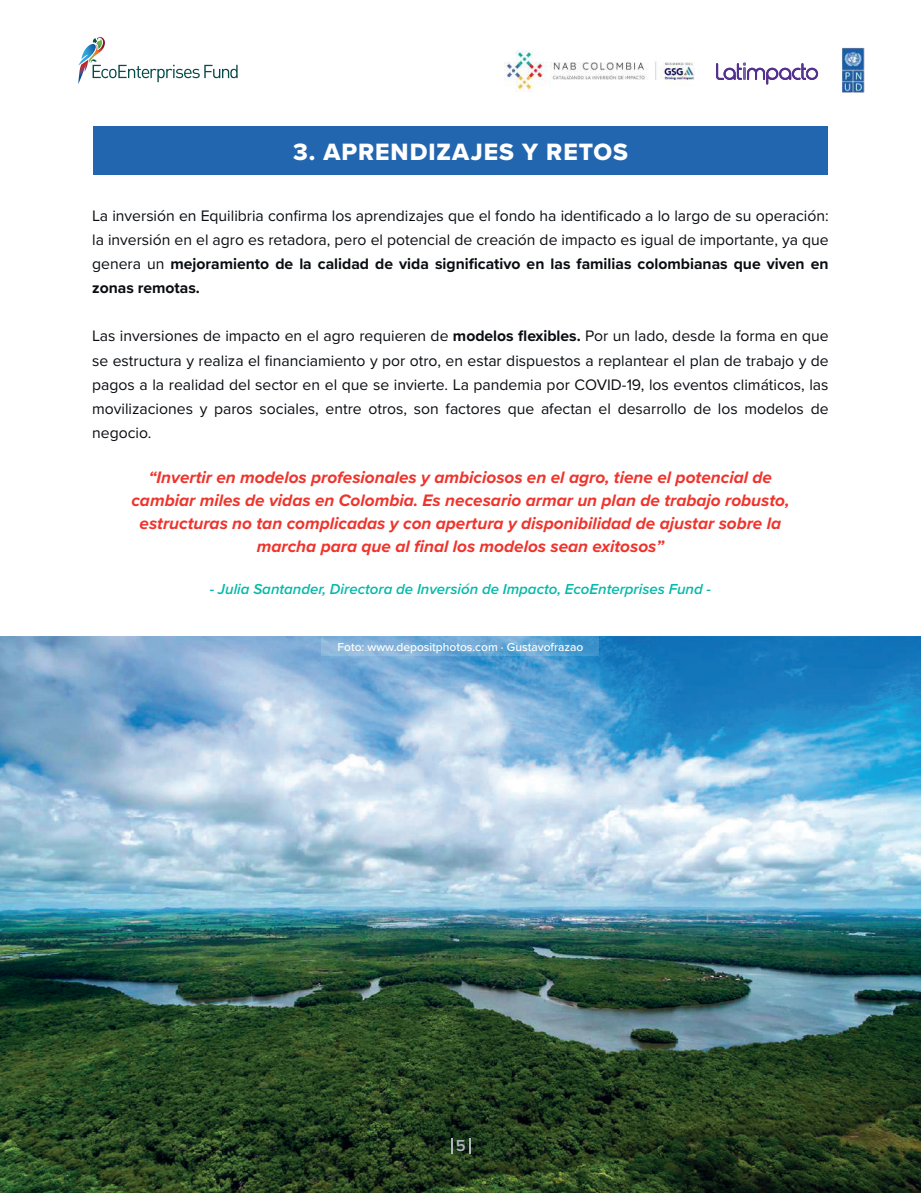
<style>
.page{position:relative;width:921px;height:1193px;background:#fff}
.page>*{position:absolute;margin:0;border:0;box-sizing:border-box;transform-origin:0 0}
.t1{font:24.45px "Proxima Nova Extrabld";letter-spacing:.04em;color:#fff}
.t2{font:italic 700 17.25px/23.2px "Proxima Nova";color:#ee342d;text-align:center}
.t3{font:600 16.5px "Proxima Nova";color:#b2b6b6}
.t4{font:15.75px/24px "Proxima Nova";color:#0a0d11;text-align:justify}
.t5{font:italic 600 15px "Proxima Nova";color:#06b9a9}
.t6{font:500 12px "Proxima Nova";color:#fff}
.s1{font-weight:700}
</style>
<div class="page">
<img style="left:0;top:636px;width:921px;height:556px">
<div style="left:93px;top:126px;width:735px;height:48px;background:#2266b0"></div>
<svg style="left:78px;top:37px;width:160px;height:47px"></svg>
<svg style="left:451px;top:1138px;width:2px;height:16px"></svg>
<svg style="left:469px;top:1138px;width:2px;height:16px"></svg>
<img style="left:842px;top:47px;width:23px;height:46px">
<img style="left:504px;top:51px;width:190px;height:40px">
<svg style="left:716px;top:63px;width:102px;height:21px"></svg>
<svg style="left:322px;top:636px;width:277px;height:20px;background:#6eaad6"></svg>
<h1 class="t1" style="left:293px;top:133px;width:337px">3. APRENDIZAJES Y RETOS</h1>
<p class="t4" style="left:92px;top:203px;width:738px">La inversión en Equilibria confirma los aprendizajes que el fondo ha identificado a lo largo de su operación: la inversión en el agro es retadora, pero el potencial de creación de impacto es igual de importante, ya que genera un <span class="s1">mejoramiento de la calidad de vida significativo en las familias colombianas que viven en zonas remotas.</span></p>
<p class="t4" style="left:92px;top:323px;width:738px">Las inversiones de impacto en el agro requieren de <span class="s1">modelos flexibles.</span> Por un lado, desde la forma en que se estructura y realiza el financiamiento y por otro, en estar dispuestos a replantear el plan de trabajo y de pagos a la realidad del sector en el que se invierte. La pandemia por COVID-19, los eventos climáticos, las movilizaciones y paros sociales, entre otros, son factores que afectan el desarrollo de los modelos de negocio.</p>
<p class="t2" style="left:131px;top:465px;width:660px">“Invertir en modelos profesionales y ambiciosos en el agro, tiene el potencial de cambiar miles de vidas en Colombia. Es necesario armar un plan de trabajo robusto, estructuras no tan complicadas y con apertura y disponibilidad de ajustar sobre la marcha para que al final los modelos sean exitosos”</p>
<p class="t5" style="left:210px;top:578px;width:503px">- Julia Santander, Directora de Inversión de Impacto, EcoEnterprises Fund -</p>
<p class="t6" style="left:338px;top:637px;width:247px">Foto: www.depositphotos.com · Gustavofrazao</p>
<p class="t3" style="left:456px;top:1133px;width:11px">5</p>
</div>
